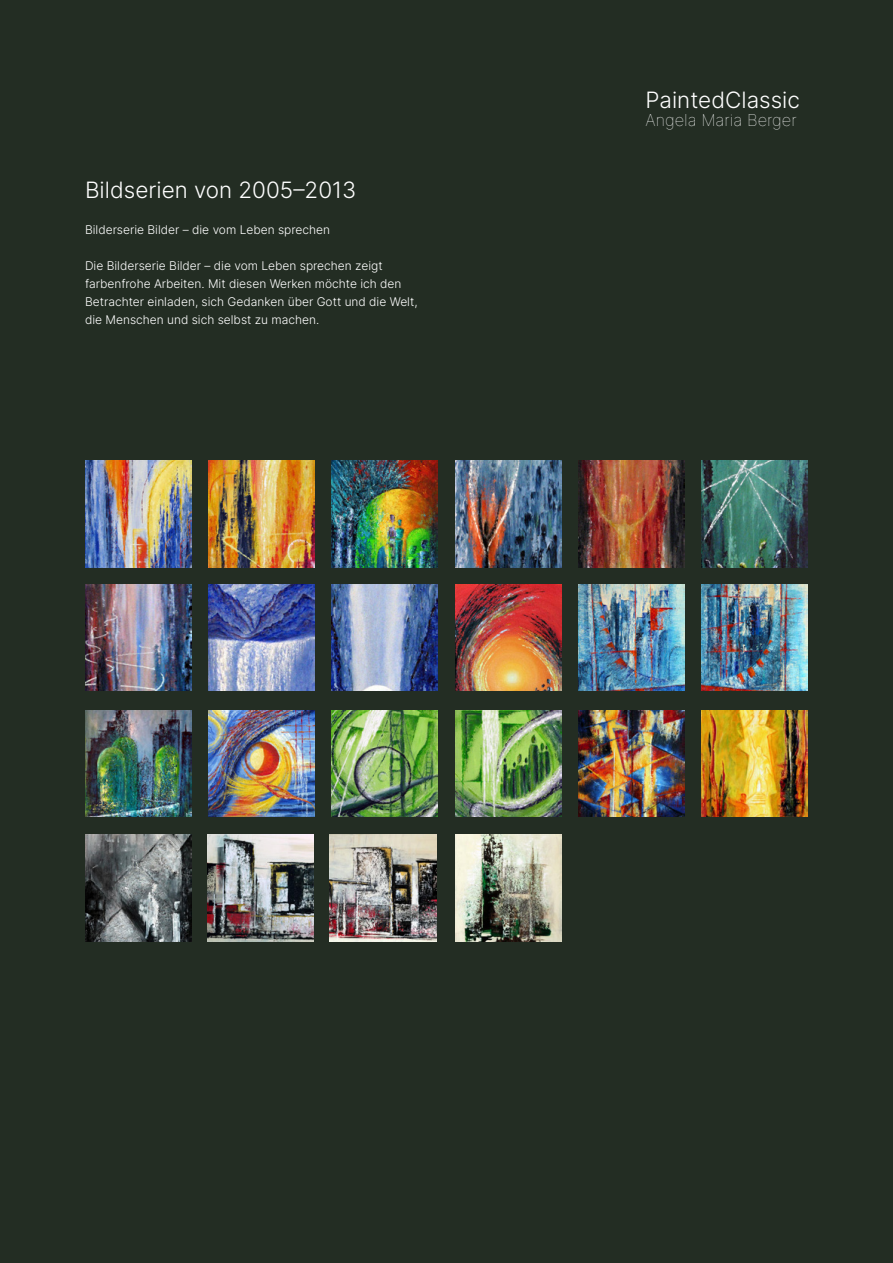
<style>
.page{position:relative;width:893px;height:1263px;background:#232d23}
.page>*{position:absolute;margin:0;border:0;box-sizing:border-box;transform-origin:0 0}
.t1{font:300 22.5px "Inter";color:#fff}
.t2{font:100 16.5px "Inter";color:#fff}
.t3{font:300 12px/18px "Inter";color:#fff}
</style>
<div class="page">
<img style="left:85px;top:461px;width:106px;height:106px">
<img style="left:208px;top:461px;width:107px;height:106px">
<img style="left:332px;top:461px;width:106px;height:106px">
<img style="left:455px;top:461px;width:106px;height:106px">
<img style="left:578px;top:461px;width:107px;height:106px">
<img style="left:702px;top:461px;width:106px;height:106px">
<img style="left:85px;top:584px;width:106px;height:106px">
<img style="left:208px;top:584px;width:107px;height:106px">
<img style="left:332px;top:584px;width:106px;height:106px">
<img style="left:455px;top:584px;width:106px;height:106px">
<img style="left:578px;top:584px;width:107px;height:106px">
<img style="left:702px;top:584px;width:106px;height:106px">
<img style="left:85px;top:710px;width:106px;height:106px">
<img style="left:208px;top:710px;width:107px;height:106px">
<img style="left:332px;top:710px;width:106px;height:106px">
<img style="left:455px;top:710px;width:106px;height:106px">
<img style="left:578px;top:710px;width:107px;height:106px">
<img style="left:702px;top:710px;width:106px;height:106px">
<img style="left:85px;top:835px;width:106px;height:106px">
<img style="left:207px;top:835px;width:107px;height:106px">
<img style="left:330px;top:835px;width:106px;height:106px">
<img style="left:455px;top:835px;width:107px;height:106px">
<h1 class="t1" style="left:85px;top:173px;width:273px">Bildserien von 2005–2013</h1>
<p class="t3" style="left:85px;top:220px;width:247px">Bilderserie Bilder – die vom Leben sprechen</p>
<p class="t3" style="left:85px;top:256px;width:334px">Die Bilderserie Bilder – die vom Leben sprechen zeigt farbenfrohe Arbeiten. Mit diesen Werken möchte ich den Betrachter einladen, sich Gedanken über Gott und die Welt, die Menschen und sich selbst zu machen.</p>
<h1 class="t1" style="left:645px;top:83px;width:156px">PaintedClassic</h1>
<h2 class="t2" style="left:645px;top:108px;width:153px">Angela Maria Berger</h2>
</div>
